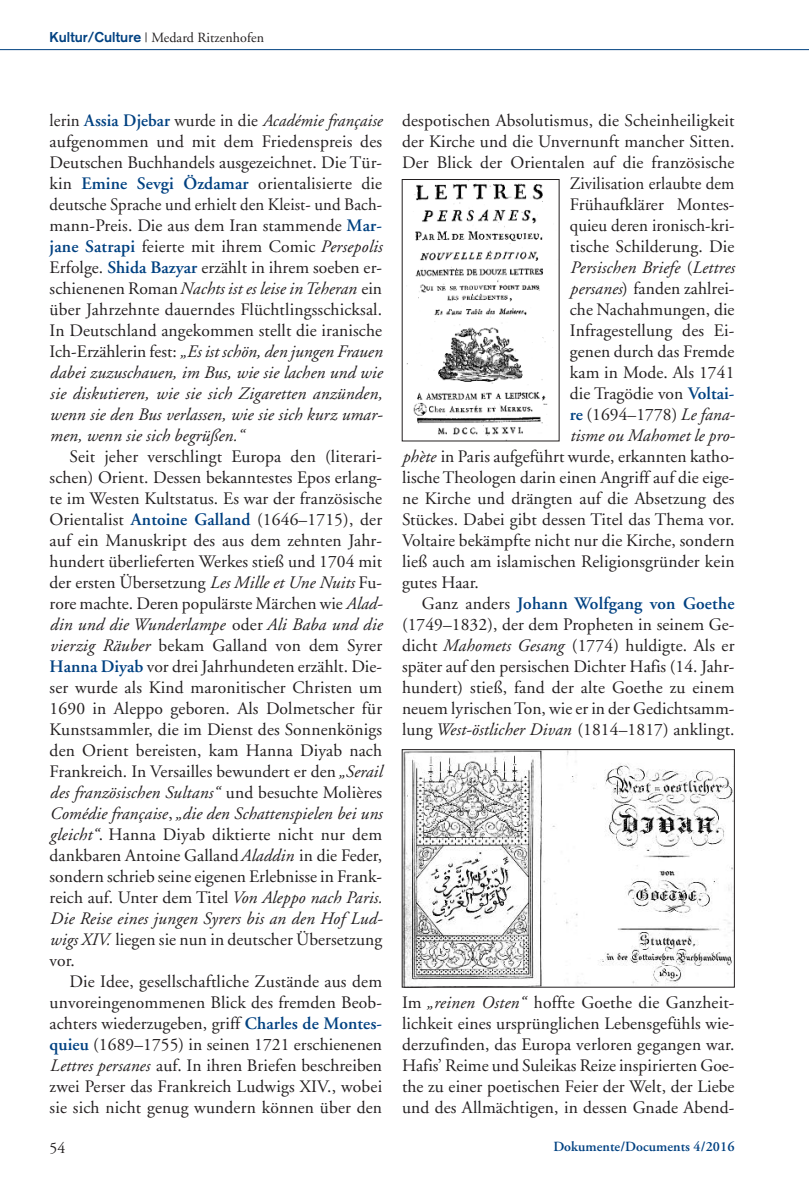
<style>
.page{position:relative;width:809px;height:1191px;background:#fff}
.page>*{position:absolute;margin:0;border:0;box-sizing:border-box;transform-origin:0 0}
.t1{font:17.5px/21px "Adobe Garamond";letter-spacing:.005em;color:#231f20;text-align:justify}
.t2{font:italic 17.5px "Adobe Garamond";letter-spacing:.005em;color:#231f20}
.t3{font:600 17.5px "Adobe Garamond";letter-spacing:.01em;color:#014181}
.t4{font:17.5px "Adobe Garamond";letter-spacing:.005em;color:#231f20;scale:.96 1}
.t5{font:15.75px "Adobe Garamond";color:#231f20}
.t6{font:14px "Adobe Garamond";letter-spacing:.005em;color:#231f20}
.t7{font:600 14px "Adobe Garamond";letter-spacing:.005em;color:#014181}
.s1{font-family:"Akzidenz Grotesk";font-weight:700;color:#014181}
.s2{font-weight:600;color:#014181}
.s3{font-style:italic}
.s4{font-style:normal}
.s5{font-weight:400;color:#231f20}
</style>
<div class="page">
<hr style="left:0;top:49px;width:809px;height:1px;background:#014181">
<img style="left:406px;top:181px;width:148px;height:255px">
<img style="left:404px;top:751px;width:328px;height:234px">
<div style="left:402px;top:749px;width:332px;height:238px;border:1px solid #231f20"></div>
<p class="t6" style="left:50px;top:32px;width:216px"><span class="s1">Kultur/Culture</span> | Medard Ritzenhofen</p>
<p class="t1" style="left:50px;top:111px;width:335px">lerin <span class="s2">Assia Djebar</span> wurde in die <span class="s3">Académie française </span>aufgenommen und mit dem Friedenspreis des Deutschen Buchhandels ausgezeichnet. Die Tür&shy;kin <span class="s2">Emine Sevgi Özdamar</span> orientalisierte die deutsche Sprache und erhielt den Kleist- und Bach&shy;mann-Preis. Die aus dem Iran stammende <span class="s2">Mar&shy;jane Satrapi</span> feierte mit ihrem Comic <span class="s3">Persepolis </span>Erfolge. <span class="s2">Shida Bazyar</span> erzählt in ihrem soeben er&shy;schienenen Roman<span class="s3">Nachts ist es leise inTeheran</span> ein über Jahrzehnte dauerndes Flüchtlingsschicksal.<br>In Deutschland angekommen stellt die iranische Ich-Erzählerin fest: <span class="s3">„Es ist schön, den jungen Frauen dabei zuzuschauen, im Bus, wie sie lachen und wie sie diskutieren, wie sie sich Zigaretten anzünden, wenn sie den Bus verlassen, wie sie sich kurz umar&shy;men, wenn sie sich begrüßen.“</span></p>
<p class="t1" style="left:50px;top:447px;width:335px;text-indent:20px">Seit jeher verschlingt Europa den (literari&shy;schen) Orient. Dessen bekanntestes Epos erlang&shy;te im Westen Kultstatus. Es war der französische Orientalist <span class="s2">Antoine Galland</span> (1646–1715), der auf ein Manuskript des aus dem zehnten Jahr&shy;hundert überlieferten Werkes stieß und 1704 mit der ersten Übersetzung <span class="s3">Les Mille et Une Nuits</span> Fu&shy;rore machte. Deren populärste Märchen wie <span class="s3">Alad&shy;din und die Wunderlampe</span> oder <span class="s3">Ali Baba und die vierzig Räuber</span> bekam Galland von dem Syrer <span class="s2">Hanna Diyab</span> vor drei Jahrhundeten erzählt. Die&shy;ser wurde als Kind maronitischer Christen um 1690 in Aleppo geboren. Als Dolmetscher für Kunstsammler, die im Dienst des Sonnenkönigs den Orient bereisten, kam Hanna Diyab nach Frankreich. In Versailles bewundert er den <span class="s3">„Serail des französischen Sultans“</span> und besuchte Molières <span class="s3">Comédie française</span>,<span class="s3">„die den Schattenspielen bei uns gleicht“</span>. Hanna Diyab diktierte nicht nur dem dankbaren Antoine Galland<span class="s3">Aladdin</span> in die Feder, sondern schrieb seine eigenen Erlebnisse in Frank&shy;reich auf. Unter dem Titel <span class="s3">Von Aleppo nach Paris.<br>Die Reise eines jungen Syrers bis an den Hof Lud&shy;wigs XIV.</span> liegen sie nun in deutscher Übersetzung vor.</p>
<p class="t1" style="left:50px;top:972px;width:334px;text-indent:20px">Die Idee, gesellschaftliche Zustände aus dem unvoreingenommenen Blick des fremden Beob&shy;achters wiederzugeben, griff <span class="s2">Charles de Montes&shy;quieu</span> (1689–1755) in seinen 1721 erschienenen <span class="s3">Lettres persanes</span> auf. In ihren Briefen beschreiben zwei Perser das Frankreich Ludwigs XIV., wobei sie sich nicht genug wundern können über den</p>
<p class="t1" style="left:402px;top:111px;width:334px">despotischen Absolutismus, die Scheinheiligkeit</p>
<p class="t1" style="left:402px;top:132px;width:334px">der Kirche und die Unvernunft mancher Sitten.</p>
<p class="t1" style="left:402px;top:153px;width:334px">Der Blick der Orientalen auf die französische</p>
<p class="t4" style="left:570px;top:176px;width:173px">Zivilisation erlaubte dem</p>
<p class="t1" style="left:570px;top:195px;width:166px">Frühaufklärer Montes-</p>
<p class="t1" style="left:570px;top:216px;width:166px">quieu deren ironisch-kri-</p>
<p class="t1" style="left:570px;top:237px;width:166px">tische Schilderung. Die</p>
<p class="t2" style="left:570px;top:260px;width:166px">Persischen Briefe <span class="s4">(</span>Lettres</p>
<p class="t1" style="left:570px;top:279px;width:166px"><span class="s3">persanes</span>) fanden zahlrei-</p>
<p class="t1" style="left:570px;top:300px;width:166px">che Nachahmungen, die</p>
<p class="t1" style="left:570px;top:321px;width:166px">Infragestellung des Ei-</p>
<p class="t1" style="left:570px;top:342px;width:166px">genen durch das Fremde</p>
<p class="t1" style="left:570px;top:363px;width:166px">kam in Mode. Als 1741</p>
<p class="t1" style="left:570px;top:384px;width:166px">die Tragödie von <span class="s2">Voltai-</span></p>
<p class="t1" style="left:570px;top:405px;width:167px"><span class="s2">re</span> (1694–1778) <span class="s3">Le fana-</span></p>
<p class="t2" style="left:570px;top:428px;width:167px">tisme ou Mahomet le pro-</p>
<p class="t1" style="left:402px;top:447px;width:334px"><span class="s3">phète</span> in Paris aufgeführt wurde, erkannten katho-</p>
<p class="t1" style="left:402px;top:468px;width:334px">lische Theologen darin einen Angriff auf die eige-</p>
<p class="t1" style="left:402px;top:489px;width:334px">ne Kirche und drängten auf die Absetzung des</p>
<p class="t1" style="left:402px;top:510px;width:334px">Stückes. Dabei gibt dessen Titel das Thema vor.</p>
<p class="t1" style="left:402px;top:531px;width:334px">Voltaire bekämpfte nicht nur die Kirche, sondern</p>
<p class="t1" style="left:402px;top:552px;width:334px">ließ auch am islamischen Religionsgründer kein</p>
<p class="t1" style="left:402px;top:573px;width:78px">gutes Haar.</p>
<p class="t3" style="left:422px;top:596px;width:314px"><span class="s5">Ganz anders</span> Johann Wolfgang von Goethe</p>
<p class="t1" style="left:402px;top:615px;width:334px">(1749–1832), der dem Propheten in seinem Ge-</p>
<p class="t1" style="left:402px;top:636px;width:334px">dicht <span class="s3">Mahomets Gesang</span> (1774) huldigte. Als er</p>
<p class="t1" style="left:402px;top:657px;width:334px">später auf den persischen Dichter Hafis (14. Jahr-</p>
<p class="t1" style="left:402px;top:678px;width:334px">hundert) stieß, fand der alte Goethe zu einem</p>
<p class="t1" style="left:402px;top:699px;width:334px">neuem lyrischenTon, wie er in der Gedichtsamm-</p>
<p class="t1" style="left:402px;top:720px;width:334px">lung <span class="s3">West-östlicher Divan</span> (1814–1817) anklingt.</p>
<p class="t1" style="left:402px;top:993px;width:334px">Im <span class="s3">„reinen Osten“</span> hoffte Goethe die Ganzheit&shy;lichkeit eines ursprünglichen Lebensgefühls wie&shy;derzufinden, das Europa verloren gegangen war.<br>Hafis’ Reime und Suleikas Reize inspirierten Goe&shy;the zu einer poetischen Feier der Welt, der Liebe und des Allmächtigen, in dessen Gnade Abend-</p>
<p class="t5" style="left:50px;top:1141px;width:17px">54</p>
<p class="t7" style="left:553px;top:1141px;width:183px">Dokumente/Documents 4/2016</p>
</div>
